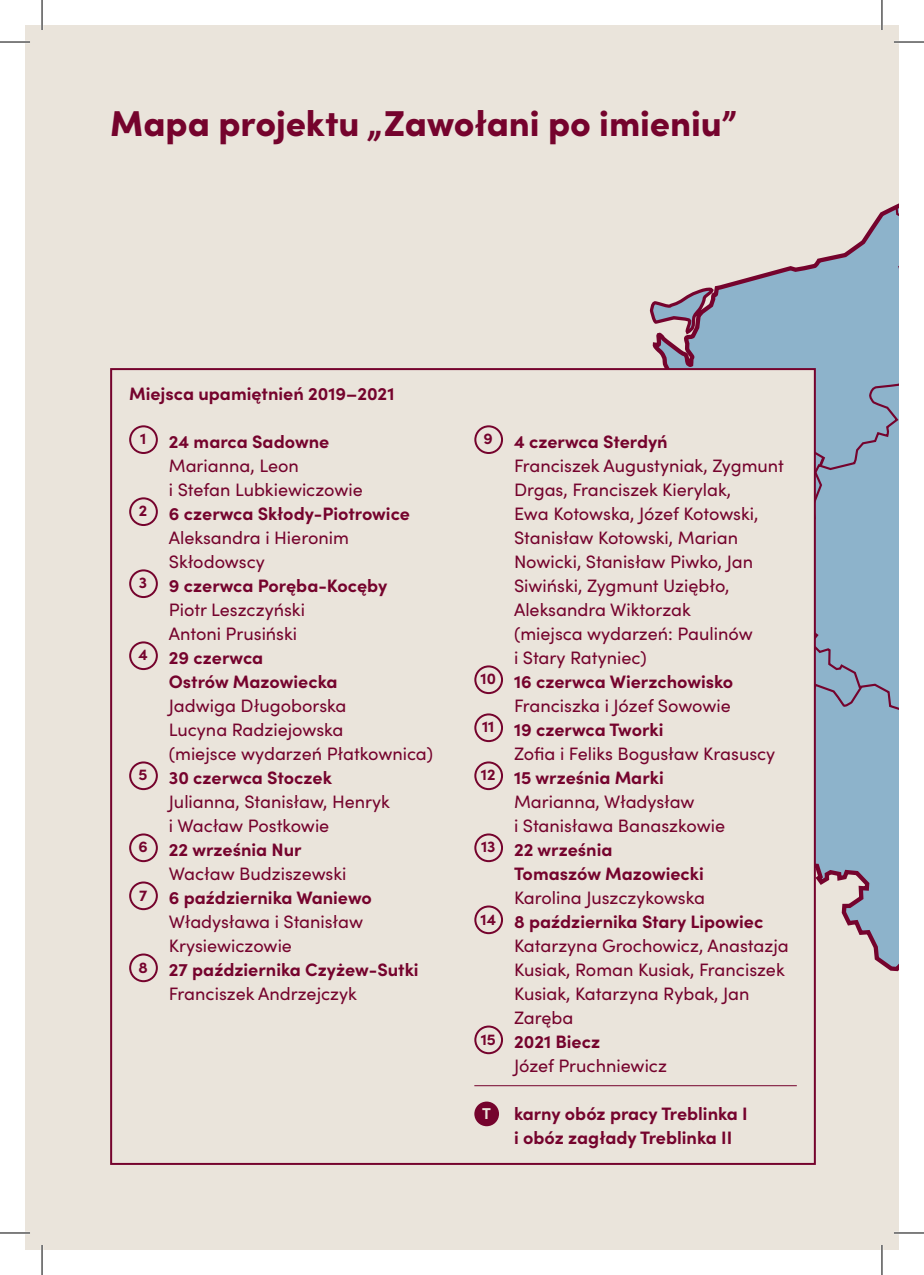
<style>
.page{position:relative;width:924px;height:1275px;background:#fff}
.page>*{position:absolute;margin:0;border:0;box-sizing:border-box;transform-origin:0 0}
.TYTUŁ{font:900 36px "Sofia Pro";letter-spacing:-.005em;color:#75032d}
.MAPA_2{font:18px/24px "Sofia Pro";color:#75032d}
.MAPA_2-2{font:700 18px/24px "Sofia Pro";color:#75032d}
.t1{font:700 15.8px "Sofia Pro";color:#75032d}
.t2{font:700 15.8px "Sofia Pro";color:#eae4db}
</style>
<div class="page">
<div style="left:25px;top:25px;width:873px;height:1225px;background:#eae4db"></div>
<svg style="left:652px;top:204px;width:246px;height:937px"></svg>
<svg style="left:649px;top:287px;width:65px;height:47px"></svg>
<div style="left:111px;top:369px;width:703px;height:795px;background:#eae4db"></div>
<div style="left:129px;top:425px;width:29px;height:29px;border:2px solid #75032d;border-radius:50%"></div>
<div style="left:129px;top:497px;width:29px;height:29px;border:2px solid #75032d;border-radius:50%"></div>
<div style="left:129px;top:569px;width:29px;height:29px;border:2px solid #75032d;border-radius:50%"></div>
<div style="left:129px;top:641px;width:29px;height:29px;border:2px solid #75032d;border-radius:50%"></div>
<div style="left:129px;top:761px;width:29px;height:29px;border:2px solid #75032d;border-radius:50%"></div>
<div style="left:129px;top:833px;width:29px;height:29px;border:2px solid #75032d;border-radius:50%"></div>
<div style="left:129px;top:881px;width:29px;height:29px;border:2px solid #75032d;border-radius:50%"></div>
<div style="left:129px;top:953px;width:29px;height:29px;border:2px solid #75032d;border-radius:50%"></div>
<hr style="left:474px;top:1085px;width:322px;height:1px;background:#75032d">
<div style="left:474px;top:425px;width:29px;height:29px;border:2px solid #75032d;border-radius:50%"></div>
<div style="left:474px;top:665px;width:29px;height:29px;border:2px solid #75032d;border-radius:50%"></div>
<div style="left:474px;top:713px;width:29px;height:29px;border:2px solid #75032d;border-radius:50%"></div>
<div style="left:474px;top:761px;width:29px;height:29px;border:2px solid #75032d;border-radius:50%"></div>
<div style="left:474px;top:833px;width:29px;height:29px;border:2px solid #75032d;border-radius:50%"></div>
<div style="left:474px;top:905px;width:29px;height:29px;border:2px solid #75032d;border-radius:50%"></div>
<div style="left:474px;top:1025px;width:29px;height:29px;border:2px solid #75032d;border-radius:50%"></div>
<div style="left:474px;top:1101px;width:25px;height:25px;background:#75032d;border-radius:50%"></div>
<hr style="left:0;top:41px;width:30px;height:2px;background:#fff">
<hr style="left:893px;top:41px;width:30px;height:2px;background:#fff">
<hr style="left:0;top:1231px;width:30px;height:3px;background:#fff">
<hr style="left:893px;top:1231px;width:30px;height:3px;background:#fff">
<hr style="left:41px;top:0;width:2px;height:30px;background:#fff">
<hr style="left:41px;top:1245px;width:2px;height:30px;background:#fff">
<hr style="left:880px;top:0;width:2px;height:30px;background:#fff">
<hr style="left:880px;top:1245px;width:2px;height:30px;background:#fff">
<hr style="left:0;top:42px;width:30px;height:1px;background:#000">
<hr style="left:893px;top:42px;width:30px;height:1px;background:#000">
<hr style="left:0;top:1232px;width:30px;height:1px;background:#000">
<hr style="left:893px;top:1232px;width:30px;height:1px;background:#000">
<hr style="left:42px;top:0;width:1px;height:30px;background:#000">
<hr style="left:42px;top:1245px;width:1px;height:30px;background:#000">
<hr style="left:881px;top:0;width:1px;height:30px;background:#000">
<hr style="left:881px;top:1245px;width:1px;height:30px;background:#000">
<p class="TYTUŁ" style="left:110px;top:95px;width:628px">Mapa projektu „Zawołani po imieniu”</p>
<p class="MAPA_2-2" style="left:129px;top:380px;width:267px">Miejsca upamiętnień 2019–2021</p>
<p class="t1" style="left:140px;top:426px;width:8px">1</p>
<p class="MAPA_2-2" style="left:169px;top:428px;width:162px">24 marca Sadowne</p>
<p class="MAPA_2" style="left:169px;top:453px;width:131px">Marianna, Leon</p>
<p class="MAPA_2" style="left:169px;top:477px;width:195px">i Stefan Lubkiewiczowie</p>
<p class="t1" style="left:139px;top:498px;width:10px">2</p>
<p class="MAPA_2-2" style="left:169px;top:500px;width:242px">6 czerwca Skłody-Piotrowice</p>
<p class="MAPA_2" style="left:169px;top:525px;width:181px">Aleksandra i Hieronim</p>
<p class="MAPA_2" style="left:169px;top:549px;width:97px">Skłodowscy</p>
<p class="t1" style="left:139px;top:570px;width:10px">3</p>
<p class="MAPA_2-2" style="left:169px;top:572px;width:220px">9 czerwca Poręba-Kocęby</p>
<p class="MAPA_2" style="left:169px;top:597px;width:137px">Piotr Leszczyński</p>
<p class="MAPA_2" style="left:169px;top:621px;width:130px">Antoni Prusiński</p>
<p class="t1" style="left:138px;top:642px;width:11px">4</p>
<p class="MAPA_2-2" style="left:169px;top:644px;width:96px">29 czerwca</p>
<p class="MAPA_2-2" style="left:169px;top:668px;width:170px">Ostrów Mazowiecka</p>
<p class="MAPA_2" style="left:169px;top:693px;width:179px">Jadwiga Długoborska</p>
<p class="MAPA_2" style="left:169px;top:717px;width:176px">Lucyna Radziejowska</p>
<p class="MAPA_2" style="left:169px;top:741px;width:266px">(miejsce wydarzeń Płatkownica)</p>
<p class="t1" style="left:138px;top:762px;width:11px">5</p>
<p class="MAPA_2-2" style="left:169px;top:764px;width:164px">30 czerwca Stoczek</p>
<p class="MAPA_2" style="left:169px;top:789px;width:222px">Julianna, Stanisław, Henryk</p>
<p class="MAPA_2" style="left:169px;top:813px;width:162px">i Wacław Postkowie</p>
<p class="t1" style="left:138px;top:834px;width:11px">6</p>
<p class="MAPA_2-2" style="left:169px;top:836px;width:134px">22 września Nur</p>
<p class="MAPA_2" style="left:169px;top:861px;width:179px">Wacław Budziszewski</p>
<p class="t1" style="left:139px;top:882px;width:10px">7</p>
<p class="MAPA_2-2" style="left:169px;top:884px;width:204px">6 października Waniewo</p>
<p class="MAPA_2" style="left:169px;top:909px;width:196px">Władysława i Stanisław</p>
<p class="MAPA_2" style="left:169px;top:933px;width:125px">Krysiewiczowie</p>
<p class="t1" style="left:138px;top:954px;width:11px">8</p>
<p class="MAPA_2-2" style="left:169px;top:956px;width:251px">27 października Czyżew-Sutki</p>
<p class="MAPA_2" style="left:169px;top:981px;width:189px">Franciszek Andrzejczyk</p>
<p class="t1" style="left:483px;top:426px;width:11px">9</p>
<p class="MAPA_2-2" style="left:514px;top:428px;width:155px">4 czerwca Sterdyń</p>
<p class="MAPA_2" style="left:514px;top:453px;width:271px">Franciszek Augustyniak, Zygmunt<br>Drgas, Franciszek Kierylak,<br>Ewa Kotowska, Józef Kotowski,<br>Stanisław Kotowski, Marian<br>Nowicki, Stanisław Piwko, Jan<br>Siwiński, Zygmunt Uziębło,<br>Aleksandra Wiktorzak<br>(miejsca wydarzeń: Paulinów<br>i Stary Ratyniec)</p>
<p class="t1" style="left:480px;top:666px;width:17px">10</p>
<p class="MAPA_2-2" style="left:514px;top:668px;width:221px">16 czerwca Wierzchowisko</p>
<p class="MAPA_2" style="left:514px;top:693px;width:218px">Franciszka i Józef Sowowie</p>
<p class="t1" style="left:482px;top:714px;width:14px">11</p>
<p class="MAPA_2-2" style="left:514px;top:716px;width:151px">19 czerwca Tworki</p>
<p class="MAPA_2" style="left:514px;top:741px;width:262px">Zofia i Feliks Bogusław Krasuscy</p>
<p class="t1" style="left:480px;top:762px;width:16px">12</p>
<p class="MAPA_2-2" style="left:514px;top:764px;width:151px">15 września Marki</p>
<p class="MAPA_2" style="left:514px;top:789px;width:212px">Marianna, Władysław<br>i Stanisława Banaszkowie</p>
<p class="t1" style="left:481px;top:834px;width:16px">13</p>
<p class="MAPA_2-2" style="left:514px;top:836px;width:100px">22 września</p>
<p class="MAPA_2-2" style="left:514px;top:860px;width:191px">Tomaszów Mazowiecki</p>
<p class="MAPA_2" style="left:514px;top:885px;width:192px">Karolina Juszczykowska</p>
<p class="t1" style="left:480px;top:906px;width:17px">14</p>
<p class="MAPA_2-2" style="left:514px;top:908px;width:251px">8 października Stary Lipowiec</p>
<p class="MAPA_2" style="left:514px;top:933px;width:276px">Katarzyna Grochowicz, Anastazja<br>Kusiak, Roman Kusiak, Franciszek<br>Kusiak, Katarzyna Rybak, Jan<br>Zaręba</p>
<p class="t1" style="left:480px;top:1026px;width:17px">15</p>
<p class="MAPA_2-2" style="left:514px;top:1028px;width:88px">2021 Biecz</p>
<p class="MAPA_2" style="left:514px;top:1053px;width:154px">Józef Pruchniewicz</p>
<p class="t2" style="left:482px;top:1100px;width:10px">T</p>
<p class="MAPA_2-2" style="left:514px;top:1100px;width:235px">karny obóz pracy Treblinka I i obóz zagłady Treblinka II</p>
</div>
